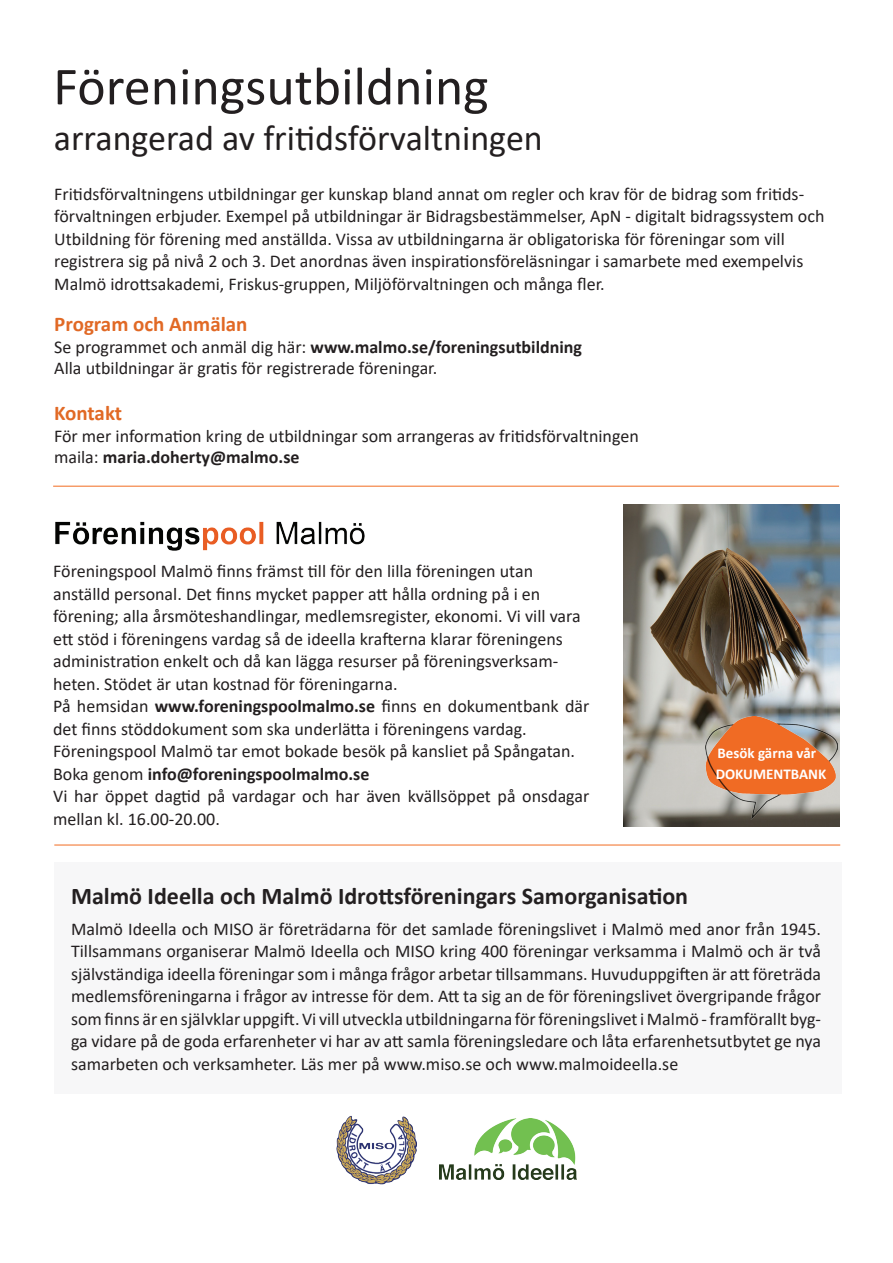
<style>
.page{position:relative;width:893px;height:1263px;background:#fff}
.page>*{position:absolute;margin:0;border:0;box-sizing:border-box;transform-origin:0 0}
.t1{font:54px "Calibri";color:#231f20}
.t2{font:36px "Calibri";color:#231f20}
.t3{font:700 24px "Calibri";color:#231f20}
.t4{font:700 21px "Calibri";color:#e16925}
.t5{font:18px/22.5px "Calibri";color:#231f20}
.t6{font:700 18px "Calibri";color:#231f20}
.t7{font:700 15px "Calibri";color:#fff}
.s1{font-weight:400}
.s2{font-weight:700}
</style>
<div class="page">
<img style="left:337px;top:1116px;width:79px;height:68px">
<img style="left:440px;top:1119px;width:136px;height:60px">
<img style="left:55px;top:521px;width:310px;height:30px">
<hr style="left:54px;top:845px;width:786px;height:1px;background:#f26c21">
<hr style="left:53px;top:486px;width:786px;height:1px;background:#f26c21">
<div style="left:54px;top:862px;width:787px;height:232px;background:#f7f7f8"></div>
<img style="left:623px;top:504px;width:216px;height:323px">
<img style="left:706px;top:717px;width:131px;height:102px">
<p class="t1" style="left:53px;top:49px;width:437px">Föreningsutbildning</p>
<p class="t2" style="left:54px;top:113px;width:490px">arrangerad av fritidsförvaltningen</p>
<p class="t5" style="left:54px;top:182px;width:772px">Fritidsförvaltningens utbildningar ger kunskap bland annat om regler och krav för de bidrag som fritids&shy;förvaltningen erbjuder. Exempel på utbildningar är Bidragsbestämmelser, ApN - digitalt bidragssystem och<br>Utbildning för förening med anställda. Vissa av utbildningarna är obligatoriska för föreningar som vill</p>
<p class="t5" style="left:54px;top:250px;width:750px">registrera sig på nivå 2 och 3. Det anordnas även inspirationsföreläsningar i samarbete med exempelvis<br>Malmö idrottsakademi, Friskus-gruppen, Miljöförvaltningen och många fler.</p>
<p class="t4" style="left:54px;top:309px;width:195px">Program och Anmälan</p>
<p class="t6" style="left:54px;top:334px;width:529px"><span class="s1">Se programmet och anmäl dig här:</span> www.malmo.se/foreningsutbildning</p>
<p class="t5" style="left:54px;top:357px;width:384px">Alla utbildningar är gratis för registrerade föreningar.</p>
<p class="t4" style="left:54px;top:398px;width:70px">Kontakt</p>
<p class="t5" style="left:54px;top:425px;width:586px;line-height:21.6px">För mer information kring de utbildningar som arrangeras av fritidsförvaltningen maila: <span class="s2">maria.doherty@malmo.se</span></p>
<p class="t5" style="left:53px;top:559px;width:529px">Föreningspool Malmö finns främst till för den lilla föreningen utan anställd personal. Det finns mycket papper att hålla ordning på i en förening; alla årsmöteshandlingar, medlemsregister, ekonomi. Vi vill vara ett stöd i föreningens vardag så de ideella krafterna klarar föreningens administration enkelt och då kan lägga resurser på föreningsverksam&shy;heten. Stödet är utan kostnad för föreningarna.</p>
<p class="t5" style="left:53px;top:694px;width:538px">På hemsidan <span class="s2">www.foreningspoolmalmo.se</span> finns en dokumentbank där det finns stöddokument som ska underlätta i föreningens vardag.</p>
<p class="t5" style="left:53px;top:739px;width:523px">Föreningspool Malmö tar emot bokade besök på kansliet på Spångatan.</p>
<p class="t6" style="left:53px;top:761px;width:318px"><span class="s1">Boka genom</span> info@foreningspoolmalmo.se</p>
<p class="t5" style="left:53px;top:784px;width:538px">Vi har öppet dagtid på vardagar och har även kvällsöppet på onsdagar mellan kl. 16.00-20.00.</p>
<p class="t7" style="left:717px;top:742px;width:100px">Besök gärna vår</p>
<p class="t7" style="left:716px;top:763px;width:112px">DOKUMENTBANK</p>
<p class="t3" style="left:71px;top:879px;width:619px">Malmö Ideella och Malmö Idrottsföreningars Samorganisation</p>
<p class="t5" style="left:71px;top:917px;width:752px;text-align:justify">Malmö Ideella och MISO är företrädarna för det samlade föreningslivet i Malmö med anor från 1945.<br>Tillsammans organiserar Malmö Ideella och MISO kring 400 föreningar verksamma i Malmö och är två självständiga ideella föreningar som i många frågor arbetar tillsammans. Huvuduppgiften är att företräda medlemsföreningarna i frågor av intresse för dem. Att ta sig an de för föreningslivet övergripande frågor som finns är en självklar uppgift. Vi vill utveckla utbildningarna för föreningslivet i Malmö - framförallt byg&shy;ga vidare på de goda erfarenheter vi har av att samla föreningsledare och låta erfarenhetsutbytet ge nya samarbeten och verksamheter. Läs mer på www.miso.se och www.malmoideella.se</p>
</div>
